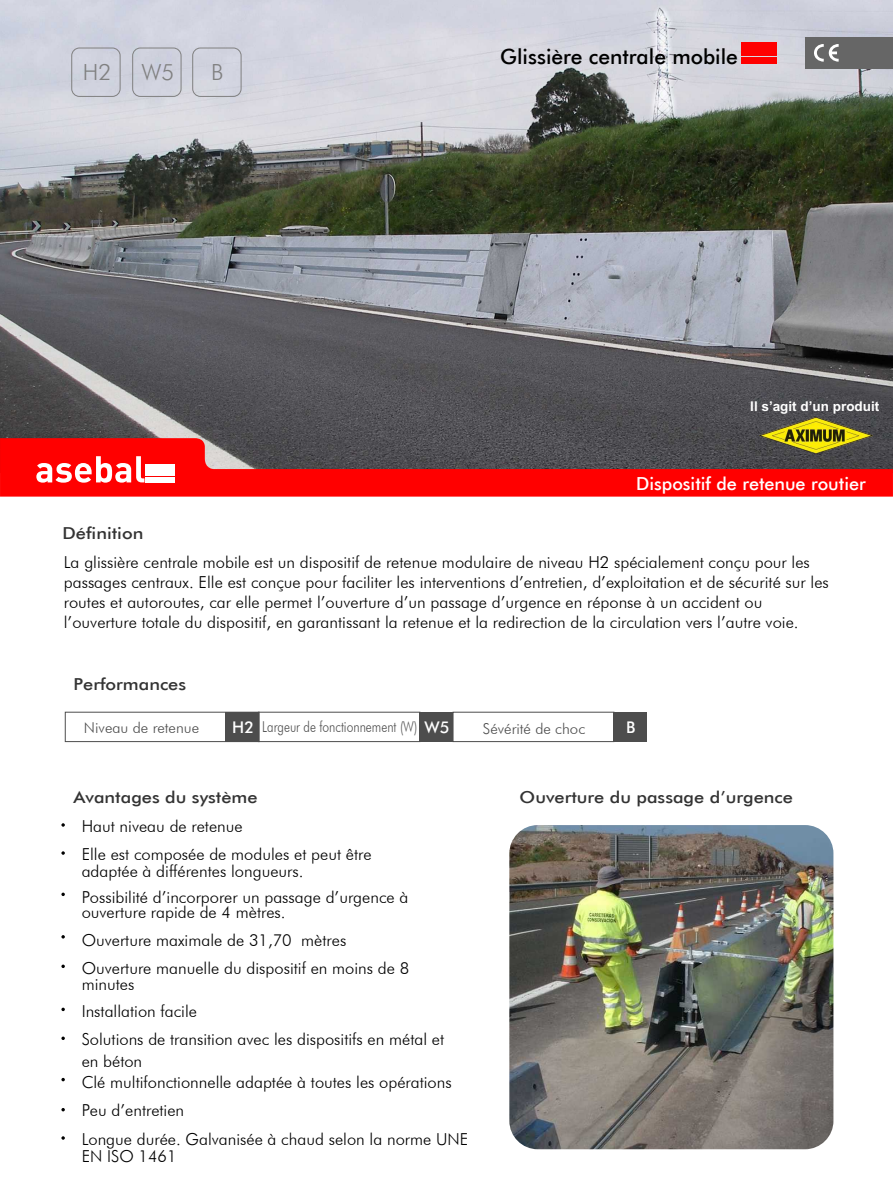
<style>
.page{position:relative;width:893px;height:1191px;background:#fff}
.page>*{position:absolute;margin:0;border:0;box-sizing:border-box;transform-origin:0 0}
.t1{font:300 22.35px "Futura BT";color:#808080}
.t2{font:500 21px "Futura BT";color:#000}
.t3{font:500 18px "Futura BT";color:#fff}
.t4{font:300 16.5px/19.8px "Futura BT";color:#000}
.t5{font:500 16.5px "Futura BT";color:#333;scale:1.1 1}
.t6{font:500 16.2px "Futura BT";color:#fff}
.t7{font:300 15px "Futura BT";color:#4d4d4d}
.t8{font:300 15px "Futura BT";color:#4d4d4d;scale:.8 1}
.t9{font:700 13.5px "Arial";color:#fff}
.s1{font-weight:500;font-size:16.2px;color:#fff}
</style>
<div class="page">
<img style="left:0;top:0;width:893px;height:438px">
<div style="left:742px;top:42px;width:35px;height:6px;background:#f00"></div>
<div style="left:742px;top:50px;width:35px;height:6px;background:#f00"></div>
<div style="left:742px;top:57px;width:35px;height:7px;background:#f00"></div>
<div style="left:806px;top:37px;width:87px;height:31px;background:#666"></div>
<svg style="left:814px;top:44px;width:25px;height:18px"></svg>
<svg style="left:0;top:438px;width:893px;height:58px;background:#b62224"></svg>
<div style="left:145px;top:464px;width:30px;height:5px;background:#fff"></div>
<div style="left:145px;top:470px;width:30px;height:6px;background:#fff"></div>
<div style="left:145px;top:477px;width:30px;height:5px;background:#fff"></div>
<svg style="left:36px;top:456px;width:108px;height:26px"></svg>
<div style="left:65px;top:712px;width:194px;height:29px;border:1px solid #4d4d4d"></div>
<div style="left:258px;top:712px;width:162px;height:29px;border:1px solid #4d4d4d"></div>
<div style="left:453px;top:712px;width:161px;height:29px;border:1px solid #4d4d4d"></div>
<div style="left:226px;top:712px;width:33px;height:29px;background:#4d4d4d"></div>
<div style="left:420px;top:712px;width:33px;height:29px;background:#4d4d4d"></div>
<div style="left:614px;top:712px;width:33px;height:29px;background:#4d4d4d"></div>
<div style="left:71px;top:48px;width:50px;height:49px;border:1px solid #808080;border-radius:8px"></div>
<div style="left:132px;top:48px;width:49px;height:49px;border:1px solid #808080;border-radius:8px"></div>
<div style="left:192px;top:48px;width:49px;height:49px;border:1px solid #808080;border-radius:8px"></div>
<svg style="left:61px;top:892px;width:4px;height:4px"></svg>
<svg style="left:61px;top:935px;width:4px;height:3px"></svg>
<svg style="left:61px;top:964px;width:4px;height:4px"></svg>
<svg style="left:61px;top:1007px;width:4px;height:4px"></svg>
<svg style="left:61px;top:1036px;width:4px;height:4px"></svg>
<svg style="left:61px;top:1077px;width:4px;height:4px"></svg>
<svg style="left:61px;top:1108px;width:4px;height:3px"></svg>
<img style="left:509px;top:825px;width:324px;height:324px;border-radius:28px">
<img style="left:760px;top:417px;width:112px;height:37px">
<h1 class="t1" style="left:83px;top:63px;width:30px">H2</h1>
<h1 class="t1" style="left:141px;top:63px;width:34px">W5</h1>
<h1 class="t1" style="left:211px;top:63px;width:14px">B</h1>
<p class="t2" style="left:500px;top:44px;width:239px">Glissière centrale mobile</p>
<p class="t9" style="left:750px;top:398px;width:131px">Il s’agit d’un produit</p>
<p class="t3" style="left:636px;top:472px;width:231px">Dispositif de retenue routier</p>
<p class="t5" style="left:63px;top:523px;width:75px">Définition</p>
<p class="t4" style="left:64px;top:552px;width:766px">La glissière centrale mobile est un dispositif de retenue modulaire de niveau H2 spécialement conçu pour les passages centraux. Elle est conçue pour faciliter les interventions d’entretien, d’exploitation et de sécurité sur les routes et autoroutes, car elle permet l’ouverture d’un passage d’urgence en réponse à un accident ou l’ouverture totale du dispositif, en garantissant la retenue et la redirection de la circulation vers l’autre voie.</p>
<p class="t5" style="left:74px;top:674px;width:104px">Performances</p>
<p class="t6" style="left:232px;top:720px;width:23px">H2</p>
<p class="t8" style="left:262px;top:718px;width:236px">Largeur de fonctionnement (W) <span class="s1">W5</span></p>
<p class="t6" style="left:626px;top:720px;width:11px">B</p>
<p class="t7" style="left:84px;top:719px;width:117px">Niveau de retenue</p>
<p class="t7" style="left:483px;top:719px;width:104px">Sévérité de choc</p>
<p class="t5" style="left:74px;top:787px;width:169px">Avantages du système</p>
<p class="t4" style="left:82px;top:811px;width:291px;line-height:28.3px">Haut niveau de retenue<br>Elle est composée de modules et peut être</p>
<p class="t4" style="left:82px;top:858px;width:328px;line-height:26px">adaptée à différentes longueurs.<br>Possibilité d’incorporer un passage d’urgence à</p>
<p class="t4" style="left:82px;top:898px;width:329px;line-height:28px">ouverture rapide de 4 mètres.<br>Ouverture maximale de 31,70 mètres<br>Ouverture manuelle du dispositif en moins de 8</p>
<p class="t4" style="left:82px;top:970px;width:117px;line-height:27px">minutes<br>Installation facile</p>
<p class="t4" style="left:82px;top:1028px;width:372px;line-height:21.3px">Solutions de transition avec les dispositifs en métal et en béton<br>Clé multifonctionnelle adaptée à toutes les opérations</p>
<p class="t4" style="left:82px;top:1096px;width:388px;line-height:28.3px">Peu d’entretien<br>Longue durée. Galvanisée à chaud selon la norme UNE</p>
<p class="t4" style="left:82px;top:1146px;width:96px">EN ISO 1461</p>
<p class="t5" style="left:520px;top:787px;width:250px">Ouverture du passage d’urgence</p>
</div>
